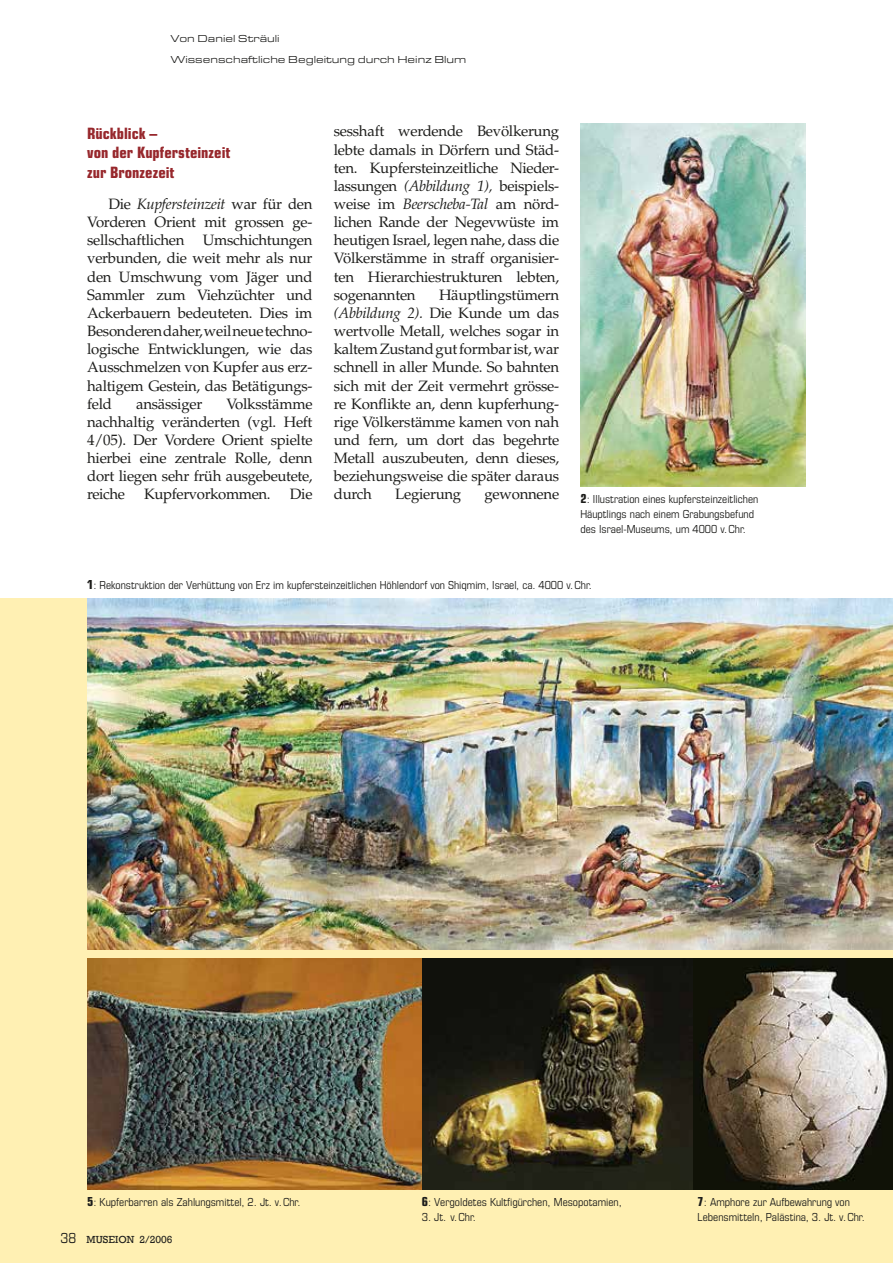
<style>
.page{position:relative;width:893px;height:1263px;background:#fff}
.page>*{position:absolute;margin:0;border:0;box-sizing:border-box;transform-origin:0 0}
.untertitel_2006_2_MA{font:16.95px/19.2px "Eurostile Con Hea";color:#97272c}
.body_txt_2006_2_MA3{font:15px/18.1px "Palatino LT Std";letter-spacing:-.02em;color:#1d1d1b;text-align:justify}
.bildverweis_2_2006_2{font:12px/15px "Eurostile Con";color:#1d1d1b}
.Normal_2006_2_MA3_in{font:10.5px "Eurostile Ext";color:#1d1d1b}
.fusszeile_2006_2_MA3{font:10.5px "Rockwell";color:#1d1d1b}
.s1{font-style:italic}
.s2{font-family:"Eurostile Con Hea";font-size:13.5px}
.s3{font-family:"Eurostile Con";font-size:15px}
</style>
<div class="page">
<div style="left:0;top:599px;width:893px;height:664px;background:#fff0b3"></div>
<img style="left:87px;top:959px;width:335px;height:230px">
<img style="left:422px;top:959px;width:271px;height:230px">
<svg style="left:693px;top:959px;width:200px;height:230px;background:#756c60"></svg>
<img style="left:87px;top:599px;width:806px;height:351px">
<img style="left:581px;top:123px;width:225px;height:364px">
<p class="Normal_2006_2_MA3_in" style="left:171px;top:32px;width:110px">Von Daniel Sträuli</p>
<p class="Normal_2006_2_MA3_in" style="left:171px;top:53px;width:297px">Wissenschaftliche Begleitung durch Heinz Blum</p>
<p class="untertitel_2006_2_MA" style="left:87px;top:123px;width:145px">Rückblick –<br>von der Kupfersteinzeit zur Bronzezeit</p>
<p class="body_txt_2006_2_MA3" style="left:87px;top:195px;width:227px;text-indent:21px">Die <span class="s1">Kupfersteinzeit</span> war für den Vorderen Orient mit grossen ge&shy;sellschaftlichen Umschichtungen verbunden, die weit mehr als nur den Umschwung vom Jäger und Sammler zum Viehzüchter und Ackerbauern bedeuteten. Dies im Besonderen daher, weil neue techno&shy;logische Entwicklungen, wie das Ausschmelzen von Kupfer aus erz&shy;haltigem Gestein, das Betätigungs&shy;feld</p>
<p class="body_txt_2006_2_MA3" style="left:87px;top:395px;width:227px;text-indent:139px">Volksstämme nachhaltig veränderten (vgl. Heft 4/05). Der Vordere Orient spielte hierbei eine zentrale Rolle, denn dort liegen sehr früh ausgebeutete, reiche</p>
<p class="body_txt_2006_2_MA3" style="left:136px;top:395px;width:68px">ansässiger</p>
<p class="body_txt_2006_2_MA3" style="left:144px;top:485px;width:128px">Kupfervorkommen.</p>
<p class="body_txt_2006_2_MA3" style="left:290px;top:485px;width:24px">Die</p>
<p class="body_txt_2006_2_MA3" style="left:334px;top:122px;width:227px">sesshaft werdende Bevölkerung lebte damals in Dörfern und Städ&shy;ten. Kupfersteinzeitliche Nieder&shy;lassungen <span class="s1">(Abbildung 1),</span> beispiels&shy;weise im <span class="s1">Beerscheba-Tal</span> am nörd&shy;lichen Rande der Negevwüste im heutigen Israel, legen nahe, dass die Völkerstämme in straff organisier&shy;ten Hierarchiestrukturen lebten, sogenannten</p>
<p class="body_txt_2006_2_MA3" style="left:334px;top:286px;width:227px;text-indent:105px">Häuptlingstümern <span class="s1">(Abbildung 2).</span> Die Kunde um das wertvolle Metall, welches sogar in kaltem Zustand gut formbar ist, war schnell in aller Munde. So bahnten sich mit der Zeit vermehrt grösse&shy;re Konflikte an, denn kupferhung&shy;rige Völkerstämme kamen von nah und fern, um dort das begehrte Metall auszubeuten, denn dieses, beziehungsweise die später daraus durch</p>
<p class="body_txt_2006_2_MA3" style="left:395px;top:485px;width:67px">Legierung</p>
<p class="body_txt_2006_2_MA3" style="left:485px;top:485px;width:76px">gewonnene</p>
<p class="bildverweis_2_2006_2" style="left:580px;top:491px;width:179px"><span class="s2">2</span>: Illustration eines kupfersteinzeitlichen<br>Häuptlings nach einem Grabungsbefund des Israel-Museums, um 4000 v.Chr.</p>
<p class="bildverweis_2_2006_2" style="left:87px;top:576px;width:506px"><span class="s2">1</span>: Rekonstruktion der Verhüttung von Erz im kupfersteinzeitlichen Höhlendorf von Shiqmim, Israel, ca. 4000 v.Chr.</p>
<p class="bildverweis_2_2006_2" style="left:87px;top:1193px;width:215px"><span class="s2">5</span>: Kupferbarren als Zahlungsmittel, 2. Jt. v.Chr.</p>
<p class="fusszeile_2006_2_MA3" style="left:61px;top:1233px;width:114px"><span class="s3">38</span> MUSEION 2/2006</p>
<p class="fusszeile_2006_2_MA3" style="left:143px;top:1233px;width:35px">2/2006</p>
<p class="bildverweis_2_2006_2" style="left:422px;top:1193px;width:202px"><span class="s2">6</span>: Vergoldetes Kultfigürchen, Mesopotamien,</p>
<p class="bildverweis_2_2006_2" style="left:422px;top:1208px;width:56px">3. Jt. v.Chr.</p>
<p class="bildverweis_2_2006_2" style="left:698px;top:1193px;width:169px"><span class="s2">7</span>: Amphore zur Aufbewahrung von<br>Lebensmitteln, Palästina, 3. Jt. v.Chr.</p>
</div>
